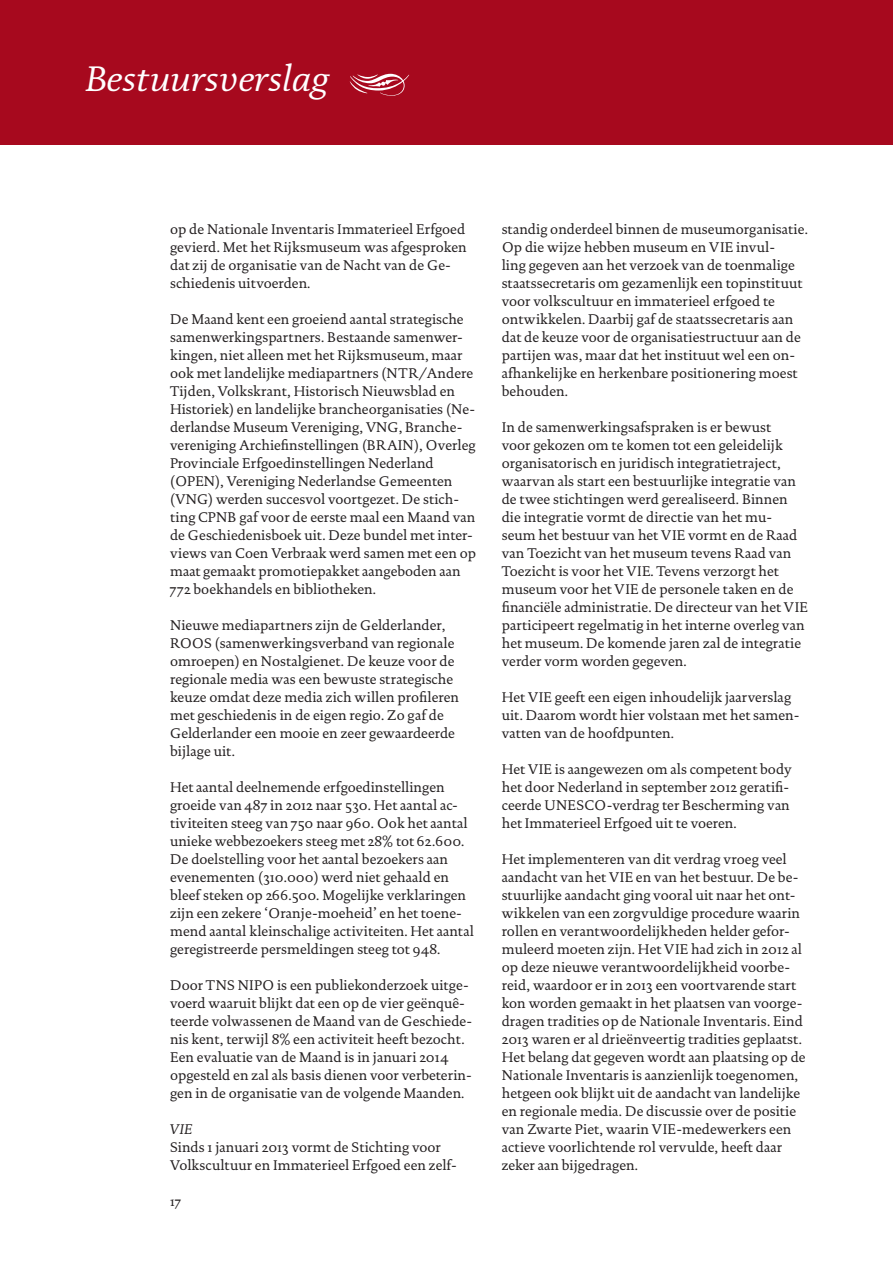
<style>
.page{position:relative;width:893px;height:1263px;background:#fff}
.page>*{position:absolute;margin:0;border:0;box-sizing:border-box;transform-origin:0 0}
.t1{font:italic 36px "DTL Documenta TOT";color:#fff}
.t2{font:14.25px/18px "DTL Documenta TOT";color:#231f20}
.t3{font:italic 14.25px "DTL Documenta TOT";color:#231f20}
.t4{font:13.5px "DTL Documenta TOT";color:#231f20}
</style>
<div class="page">
<div style="left:0;top:0;width:893px;height:145px;background:#a7091e"></div>
<h1 class="t1" style="left:85px;top:57px;width:245px">Bestuursverslag</h1>
<p class="t2" style="left:170px;top:220px;width:298px">op de Nationale Inventaris Immaterieel Erfgoed gevierd. Met het Rijksmuseum was afgesproken dat zij de organisatie van de Nacht van de Ge&shy;schiedenis uitvoerden.</p>
<p class="t2" style="left:170px;top:310px;width:308px">De Maand kent een groeiend aantal strategische samenwerkingspartners. Bestaande samenwer&shy;kingen, niet alleen met het Rijksmuseum, maar ook met landelijke mediapartners (NTR/Andere Tijden, Volkskrant, Historisch Nieuwsblad en Historiek) en landelijke brancheorganisaties (Ne&shy;derlandse Museum Vereniging, VNG, Branche&shy;vereniging Archiefinstellingen (BRAIN), Overleg Provinciale Erfgoedinstellingen Nederland (OPEN), Vereniging Nederlandse Gemeenten (VNG) werden succesvol voortgezet. De stich&shy;ting CPNB gaf voor de eerste maal een Maand van de Geschiedenisboek uit. Deze bundel met inter&shy;views van Coen Verbraak werd samen met een op maat gemaakt promotiepakket aangeboden aan 772 boekhandels en bibliotheken.</p>
<p class="t2" style="left:170px;top:616px;width:290px">Nieuwe mediapartners zijn de Gelderlander, ROOS (samenwerkingsverband van regionale omroepen) en Nostalgienet. De keuze voor de regionale media was een bewuste strategische keuze omdat deze media zich willen profileren met geschiedenis in de eigen regio. Zo gaf de Gelderlander een mooie en zeer gewaardeerde bijlage uit.</p>
<p class="t2" style="left:170px;top:778px;width:305px">Het aantal deelnemende erfgoedinstellingen groeide van 487 in 2012 naar 530. Het aantal ac&shy;tiviteiten steeg van 750 naar 960. Ook het aantal unieke webbezoekers steeg met 28% tot 62.600.<br>De doelstelling voor het aantal bezoekers aan evenementen (310.000) werd niet gehaald en bleef steken op 266.500. Mogelijke verklaringen zijn een zekere ‘Oranje-moeheid’ en het toene&shy;mend aantal kleinschalige activiteiten. Het aantal geregistreerde persmeldingen steeg tot 948.</p>
<p class="t2" style="left:170px;top:976px;width:304px">Door TNS NIPO is een publiekonderzoek uitge&shy;voerd waaruit blijkt dat een op de vier geënquê&shy;teerde volwassenen de Maand van de Geschiede&shy;nis kent, terwijl 8% een activiteit heeft bezocht.<br>Een evaluatie van de Maand is in januari 2014 opgesteld en zal als basis dienen voor verbeterin&shy;gen in de organisatie van de volgende Maanden.</p>
<p class="t3" style="left:170px;top:1120px;width:24px">VIE</p>
<p class="t2" style="left:170px;top:1138px;width:288px">Sinds 1 januari 2013 vormt de Stichting voor<br>Volkscultuur en Immaterieel Erfgoed een zelf-</p>
<p class="t4" style="left:170px;top:1193px;width:13px">17</p>
<p class="t2" style="left:502px;top:220px;width:308px">standig onderdeel binnen de museumorganisatie.<br>Op die wijze hebben museum en VIE invul-<br>ling gegeven aan het verzoek van de toenmalige staatssecretaris om gezamenlijk een topinstituut voor volkscultuur en immaterieel erfgoed te ontwikkelen. Daarbij gaf de staatssecretaris aan dat de keuze voor de organisatiestructuur aan de partijen was, maar dat het instituut wel een on&shy;afhankelijke en herkenbare positionering moest behouden.</p>
<p class="t2" style="left:502px;top:418px;width:308px">In de samenwerkingsafspraken is er bewust<br>voor gekozen om te komen tot een geleidelijk organisatorisch en juridisch integratietraject, waarvan als start een bestuurlijke integratie van de twee stichtingen werd gerealiseerd. Binnen die integratie vormt de directie van het mu&shy;seum het bestuur van het VIE vormt en de Raad van Toezicht van het museum tevens Raad van Toezicht is voor het VIE. Tevens verzorgt het museum voor het VIE de personele taken en de financiële administratie. De directeur van het VIE participeert regelmatig in het interne overleg van het museum. De komende jaren zal de integratie verder vorm worden gegeven.</p>
<p class="t2" style="left:502px;top:688px;width:299px">Het VIE geeft een eigen inhoudelijk jaarverslag uit. Daarom wordt hier volstaan met het samen&shy;vatten van de hoofdpunten.</p>
<p class="t2" style="left:502px;top:760px;width:291px">Het VIE is aangewezen om als competent body het door Nederland in september 2012 geratifi&shy;ceerde UNESCO-verdrag ter Bescherming van het Immaterieel Erfgoed uit te voeren.</p>
<p class="t2" style="left:502px;top:850px;width:305px">Het implementeren van dit verdrag vroeg veel aandacht van het VIE en van het bestuur. De be&shy;stuurlijke aandacht ging vooral uit naar het ont&shy;wikkelen van een zorgvuldige procedure waarin rollen en verantwoordelijkheden helder gefor&shy;muleerd moeten zijn. Het VIE had zich in 2012 al op deze nieuwe verantwoordelijkheid voorbe&shy;reid, waardoor er in 2013 een voortvarende start kon worden gemaakt in het plaatsen van voorge&shy;dragen tradities op de Nationale Inventaris. Eind 2013 waren er al drieënveertig tradities geplaatst.<br>Het belang dat gegeven wordt aan plaatsing op de Nationale Inventaris is aanzienlijk toegenomen, hetgeen ook blijkt uit de aandacht van landelijke en regionale media. De discussie over de positie van Zwarte Piet, waarin VIE-medewerkers een actieve voorlichtende rol vervulde, heeft daar zeker aan bijgedragen.</p>
</div>
